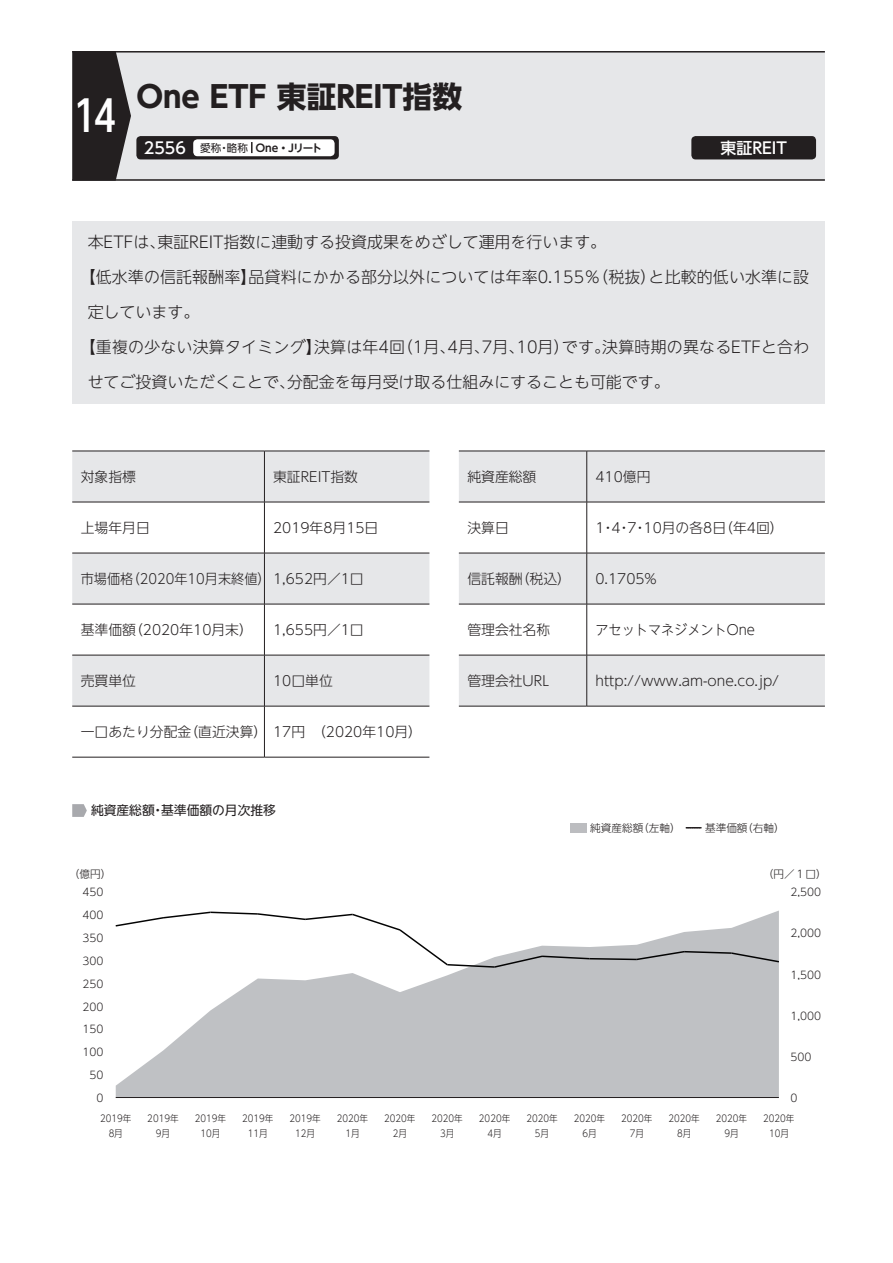
<style>
.page{position:relative;width:893px;height:1263px;background:#fff}
.page>*{position:absolute;margin:0;border:0;box-sizing:border-box;transform-origin:0 0}
.t1{font:500 42.45px "UD Shin Go NT Pr 6 N";color:#fff}
.t2{font:700 29.7px "UD Shin Go NT Pr 6 N";color:#231f20}
.t3{font:300 15.9px "UD Shin Go NT Pr 6 N";color:#231f20}
.t4{font:500 15.9px "UD Shin Go NT Pr 6 N";color:#fff}
.t5{font:300 13.8px "UD Shin Go NT Pr 6 N";color:#231f20}
.t6{font:300 13.8px "UD Shin Go NT Pr 6 N";color:#231f20;scale:.95 1}
.t7{font:12.75px "UD Shin Go NT Pr 6 N";color:#231f20}
.t8{font:300 10.65px/23px "UD Shin Go Pr 6 N";color:#231f20;text-align:justify}
.t9{font:700 10.65px "UD Shin Go NT Pr 6 N De";letter-spacing:-.235em;color:#231f20}
.t10{font:300 9.6px/14.9px "UD Shin Go Pr 6 N";color:#231f20;text-align:center;scale:.9 1}
.s1{font-family:"UD Shin Go NT Pr 6 N";font-weight:500;font-size:15.9px;color:#fff}
.s2{font-family:"UD Shin Go NT Pr 6 N";font-weight:400}
</style>
<div class="page">
<div style="left:72px;top:51px;width:753px;height:130px;background:#e6e7e9"></div>
<svg style="left:72px;top:53px;width:59px;height:126px;background:#3c383a"></svg>
<hr style="left:72px;top:179px;width:753px;height:2px;background:#231f20">
<hr style="left:72px;top:51px;width:753px;height:2px;background:#231f20">
<div style="left:136px;top:136px;width:203px;height:23px;background:#231f20;border-radius:4px"></div>
<div style="left:193px;top:139px;width:142px;height:17px;background:#fff;border-radius:4px"></div>
<svg style="left:251px;top:142px;width:2px;height:11px"></svg>
<div style="left:691px;top:136px;width:125px;height:23px;background:#231f20;border-radius:4px"></div>
<div style="left:72px;top:221px;width:753px;height:183px;background:#e6e7e9"></div>
<div style="left:72px;top:452px;width:357px;height:50px;background:#e6e7e9"></div>
<div style="left:72px;top:554px;width:357px;height:50px;background:#e6e7e9"></div>
<div style="left:72px;top:656px;width:357px;height:50px;background:#e6e7e9"></div>
<hr style="left:72px;top:451px;width:192px;height:1px;background:#231f20">
<hr style="left:264px;top:451px;width:165px;height:1px;background:#231f20">
<hr style="left:72px;top:502px;width:192px;height:1px;background:#231f20">
<hr style="left:264px;top:502px;width:165px;height:1px;background:#231f20">
<hr style="left:72px;top:553px;width:192px;height:1px;background:#231f20">
<hr style="left:264px;top:553px;width:165px;height:1px;background:#231f20">
<hr style="left:72px;top:604px;width:192px;height:1px;background:#231f20">
<hr style="left:264px;top:604px;width:165px;height:1px;background:#231f20">
<hr style="left:72px;top:655px;width:192px;height:1px;background:#231f20">
<hr style="left:264px;top:655px;width:165px;height:1px;background:#231f20">
<hr style="left:72px;top:706px;width:192px;height:1px;background:#231f20">
<hr style="left:264px;top:706px;width:165px;height:1px;background:#231f20">
<hr style="left:72px;top:757px;width:192px;height:1px;background:#231f20">
<hr style="left:264px;top:757px;width:165px;height:1px;background:#231f20">
<hr style="left:264px;top:451px;width:1px;height:51px;background:#231f20">
<hr style="left:264px;top:502px;width:1px;height:51px;background:#231f20">
<hr style="left:264px;top:553px;width:1px;height:51px;background:#231f20">
<hr style="left:264px;top:604px;width:1px;height:51px;background:#231f20">
<hr style="left:264px;top:655px;width:1px;height:51px;background:#231f20">
<hr style="left:264px;top:706px;width:1px;height:51px;background:#231f20">
<div style="left:459px;top:452px;width:366px;height:50px;background:#e6e7e9"></div>
<div style="left:459px;top:554px;width:366px;height:50px;background:#e6e7e9"></div>
<div style="left:459px;top:656px;width:366px;height:50px;background:#e6e7e9"></div>
<hr style="left:459px;top:451px;width:128px;height:1px;background:#231f20">
<hr style="left:587px;top:451px;width:238px;height:1px;background:#231f20">
<hr style="left:459px;top:502px;width:128px;height:1px;background:#231f20">
<hr style="left:587px;top:502px;width:238px;height:1px;background:#231f20">
<hr style="left:459px;top:553px;width:128px;height:1px;background:#231f20">
<hr style="left:587px;top:553px;width:238px;height:1px;background:#231f20">
<hr style="left:459px;top:604px;width:128px;height:1px;background:#231f20">
<hr style="left:587px;top:604px;width:238px;height:1px;background:#231f20">
<hr style="left:459px;top:655px;width:128px;height:1px;background:#231f20">
<hr style="left:587px;top:655px;width:238px;height:1px;background:#231f20">
<hr style="left:459px;top:706px;width:128px;height:1px;background:#231f20">
<hr style="left:587px;top:706px;width:238px;height:1px;background:#231f20">
<hr style="left:586px;top:451px;width:1px;height:51px;background:#231f20">
<hr style="left:586px;top:502px;width:1px;height:51px;background:#231f20">
<hr style="left:586px;top:553px;width:1px;height:51px;background:#231f20">
<hr style="left:586px;top:604px;width:1px;height:51px;background:#231f20">
<hr style="left:586px;top:655px;width:1px;height:51px;background:#231f20">
<svg style="left:72px;top:804px;width:15px;height:13px"></svg>
<svg style="left:116px;top:910px;width:663px;height:187px;background:#c7c9cc"></svg>
<svg style="left:115px;top:911px;width:664px;height:58px"></svg>
<hr style="left:116px;top:1097px;width:663px;height:1px;background:#231f20">
<div style="left:570px;top:823px;width:16px;height:10px;background:#bcbdc0"></div>
<svg style="left:686px;top:827px;width:15px;height:1px"></svg>
<h1 class="t1" style="left:76px;top:81px;width:44px">⓮</h1>
<h2 class="t2" style="left:136px;top:73px;width:327px">One ETF 東証REIT指数</h2>
<p class="t9" style="left:144px;top:139px;width:180px"><span class="s1">2556</span> <span class="s2">愛称・略称</span> Ｏｎｅ・Ｊリート</p>
<p class="t4" style="left:720px;top:135px;width:68px">東証REIT</p>
<p class="t3" style="left:88px;top:229px;width:520px">本ETFは、東証REIT指数に連動する投資成果をめざして運用を行います。</p>
<p class="t3" style="left:80px;top:264px;width:731px">【低水準の信託報酬率】品貸料にかかる部分以外については年率0.155％（税抜）と比較的低い水準に設</p>
<p class="t3" style="left:88px;top:299px;width:113px">定しています。</p>
<p class="t3" style="left:80px;top:334px;width:731px">【重複の少ない決算タイミング】決算は年4回（1月、4月、7月、10月）です。決算時期の異なるETFと合わ</p>
<p class="t3" style="left:88px;top:369px;width:583px">せてご投資いただくことで、分配金を毎月受け取る仕組みにすることも可能です。</p>
<p class="t5" style="left:81px;top:465px;width:57px">対象指標</p>
<p class="t5" style="left:273px;top:465px;width:86px">東証REIT指数</p>
<p class="t5" style="left:81px;top:516px;width:71px">上場年月日</p>
<p class="t5" style="left:273px;top:516px;width:107px">2019年8月 15日</p>
<p class="t6" style="left:81px;top:567px;width:299px">市場価格（2020年10月末終値） 1,652円／1口</p>
<p class="t5" style="left:81px;top:618px;width:174px">基準価額（2020年10月末）</p>
<p class="t5" style="left:273px;top:618px;width:92px">1,655円／1口</p>
<p class="t5" style="left:81px;top:669px;width:57px">売買単位</p>
<p class="t5" style="left:273px;top:669px;width:61px">10口単位</p>
<p class="t5" style="left:81px;top:720px;width:343px">一口あたり分配金（直近決算） 17円　（2020年10月）</p>
<p class="t7" style="left:91px;top:800px;width:186px">純資産総額・基準価額の月次推移</p>
<p class="t8" style="left:69px;top:862px;width:44px">（億円）</p>
<p class="t8" style="left:83px;top:880px;width:23px">450<br>400<br>350<br>300</p>
<p class="t8" style="left:83px;top:995px;width:23px">200</p>
<p class="t8" style="left:83px;top:972px;width:23px">250</p>
<p class="t8" style="left:83px;top:1017px;width:23px">150</p>
<p class="t8" style="left:90px;top:1063px;width:16px">50</p>
<p class="t8" style="left:83px;top:1040px;width:23px">100</p>
<p class="t8" style="left:97px;top:1086px;width:9px">0</p>
<p class="t5" style="left:467px;top:465px;width:71px">純資産総額</p>
<p class="t5" style="left:595px;top:465px;width:56px">410億円</p>
<p class="t5" style="left:467px;top:516px;width:43px">決算日</p>
<p class="t5" style="left:595px;top:516px;width:190px">1・4・7・10月の各8日（年4回）</p>
<p class="t5" style="left:467px;top:567px;width:105px">信託報酬（税込）</p>
<p class="t5" style="left:595px;top:567px;width:63px">0.1705%</p>
<p class="t5" style="left:467px;top:618px;width:84px">管理会社名称</p>
<p class="t6" style="left:595px;top:618px;width:169px">アセットマネジメントOne</p>
<p class="t5" style="left:467px;top:669px;width:83px">管理会社URL</p>
<p class="t5" style="left:595px;top:669px;width:185px">http://www.am-one.co.jp/</p>
<p class="t8" style="left:590px;top:816px;width:92px">純資産総額（左軸）</p>
<p class="t8" style="left:705px;top:816px;width:81px">基準価額（右軸）</p>
<p class="t8" style="left:763px;top:862px;width:65px">（円／１口）</p>
<p class="t8" style="left:790px;top:880px;width:32px">2,500</p>
<p class="t8" style="left:790px;top:921px;width:32px">2,000</p>
<p class="t8" style="left:790px;top:963px;width:32px">1,500</p>
<p class="t8" style="left:790px;top:1004px;width:32px">1,000</p>
<p class="t8" style="left:790px;top:1045px;width:23px">500</p>
<p class="t8" style="left:790px;top:1086px;width:9px">0</p>
<p class="t10" style="left:100px;top:1111px;width:36px">2019年<br>8月</p>
<p class="t10" style="left:763px;top:1111px;width:36px">2020年<br>10月</p>
<p class="t10" style="left:147px;top:1111px;width:36px">2019年<br>9月</p>
<p class="t10" style="left:195px;top:1111px;width:36px">2019年<br>10月</p>
<p class="t10" style="left:242px;top:1111px;width:36px">2019年<br>11月</p>
<p class="t10" style="left:289px;top:1111px;width:36px">2019年<br>12月</p>
<p class="t10" style="left:337px;top:1111px;width:36px">2020年<br>1月</p>
<p class="t10" style="left:384px;top:1111px;width:36px">2020年<br>2月</p>
<p class="t10" style="left:432px;top:1111px;width:36px">2020年<br>3月</p>
<p class="t10" style="left:479px;top:1111px;width:36px">2020年<br>4月</p>
<p class="t10" style="left:621px;top:1111px;width:36px">2020年<br>7月</p>
<p class="t10" style="left:526px;top:1111px;width:36px">2020年<br>5月</p>
<p class="t10" style="left:574px;top:1111px;width:36px">2020年<br>6月</p>
<p class="t10" style="left:668px;top:1111px;width:36px">2020年<br>8月</p>
<p class="t10" style="left:716px;top:1111px;width:36px">2020年<br>9月</p>
</div>
